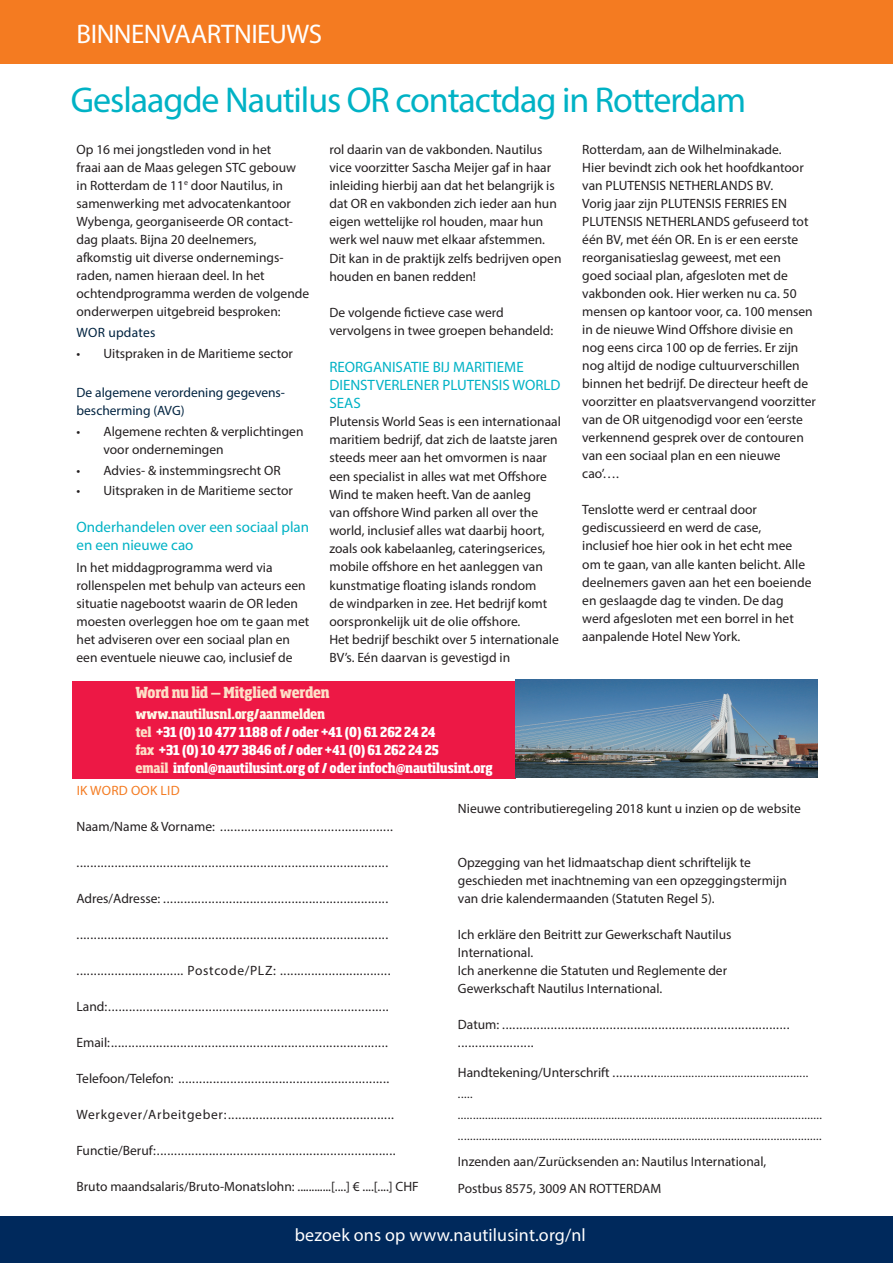
<style>
.page{position:relative;width:893px;height:1263px;background:#fff}
.page>*{position:absolute;margin:0;border:0;box-sizing:border-box;transform-origin:0 0}
.t1{font:36px "Myriad Pro";letter-spacing:-.03em;color:#00b2c5}
.t2{font:27px "Myriad Pro";letter-spacing:-.02em;color:#fff}
.t3{font:18px "Myriad Pro";letter-spacing:.01em;color:#fff}
.t4{font:15px/18.1px "Myriad Pro";color:#00b2c5}
.t5{font:800 condensed 15px "Soho Pro";letter-spacing:-.02em;color:#fde0c7}
.t6{font:13.5px/18.1px "Myriad Pro";color:#231f20}
.t7{font:13.5px "Myriad Pro";letter-spacing:.05em;color:#231f20}
.t8{font:800 condensed 13.5px "Soho Pro";letter-spacing:-.01em;color:#fff}
.t9{font:13.5px/18.1px "Myriad Pro";color:#002340}
.t10{font:800 condensed 13.5px "Soho Pro";letter-spacing:-.015em;color:#fef9e7}
.t11{font:13.5px "Myriad Pro";letter-spacing:.02em;color:#f47b21}
.t12{font:13.5px "Myriad Pro";letter-spacing:.02em;color:#002340}
.t13{font:12px/21px "Myriad Pro";color:#231f20}
.s1{color:#fde0c7}
.s2{font-size:13.5px}
</style>
<div class="page">
<div style="left:0;top:0;width:893px;height:64px;background:#f47b21"></div>
<div style="left:0;top:1216px;width:893px;height:47px;background:#00295c"></div>
<div style="left:72px;top:681px;width:444px;height:97px;background:#ed1845"></div>
<img style="left:516px;top:679px;width:301px;height:98px">
<p class="t2" style="left:77px;top:17px;width:247px">BINNENVAARTNIEUWS</p>
<p class="t1" style="left:71px;top:78px;width:677px">Geslaagde Nautilus OR contactdag in Rotterdam</p>
<p class="t6" style="left:77px;top:140px;width:234px">Op 16 mei jongstleden vond in het<br>fraai aan de Maas gelegen STC gebouw in Rotterdam de 11<sup>e</sup> door Nautilus, in samenwerking met advocatenkantoor Wybenga, georganiseerde OR contact&shy;dag plaats. Bijna 20 deelnemers, afkomstig uit diverse ondernemings&shy;raden, namen hieraan deel. In het ochtendprogramma werden de volgende onderwerpen uitgebreid besproken:</p>
<p class="t12" style="left:77px;top:324px;width:80px">WOR updates</p>
<p class="t6" style="left:77px;top:344px;width:218px">• Uitspraken in de Maritieme sector</p>
<p class="t9" style="left:77px;top:383px;width:210px">De algemene verordening gegevens&shy;bescherming (AVG)</p>
<p class="t6" style="left:104px;top:422px;width:201px;text-indent:-27px">• Algemene rechten &amp; verplichtingen voor ondernemingen</p>
<p class="t6" style="left:77px;top:461px;width:206px">• Advies- &amp; instemmingsrecht OR</p>
<p class="t6" style="left:77px;top:481px;width:218px">• Uitspraken in de Maritieme sector</p>
<p class="t4" style="left:77px;top:517px;width:234px">Onderhandelen over een sociaal plan en een nieuwe cao</p>
<p class="t6" style="left:77px;top:558px;width:234px">In het middagprogramma werd via rollenspelen met behulp van acteurs een situatie nagebootst waarin de OR leden moesten overleggen hoe om te gaan met het adviseren over een sociaal plan en een eventuele nieuwe cao, inclusief de</p>
<p class="t6" style="left:329px;top:140px;width:234px">rol daarin van de vakbonden. Nautilus vice voorzitter Sascha Meijer gaf in haar inleiding hierbij aan dat het belangrijk is dat OR en vakbonden zich ieder aan hun eigen wettelijke rol houden, maar hun werk wel nauw met elkaar afstemmen.<br>Dit kan in de praktijk zelfs bedrijven open houden en banen redden!</p>
<p class="t6" style="left:329px;top:303px;width:225px">De volgende fictieve case werd vervolgens in twee groepen behandeld:</p>
<p class="t4" style="left:329px;top:357px;width:233px">REORGANISATIE BIJ MARITIEME<br>DIENSTVERLENER PLUTENSIS WORLD<br>SEAS</p>
<p class="t6" style="left:329px;top:412px;width:233px">Plutensis World Seas is een internationaal maritiem bedrijf, dat zich de laatste jaren steeds meer aan het omvormen is naar een specialist in alles wat met Offshore Wind te maken heeft. Van de aanleg<br>van offshore Wind parken all over the world, inclusief alles wat daarbij hoort, zoals ook kabelaanleg, cateringserices, mobile offshore en het aanleggen van kunstmatige floating islands rondom<br>de windparken in zee. Het bedrijf komt oorspronkelijk uit de olie offshore.</p>
<p class="t6" style="left:329px;top:630px;width:231px">Het bedrijf beschikt over 5 internationale<br>BV’s. Eén daarvan is gevestigd in</p>
<p class="t5" style="left:135px;top:682px;width:196px">Word nu lid ‒ Mitglied werden</p>
<p class="t10" style="left:135px;top:705px;width:191px">www.nautilusnl.org/aanmelden</p>
<p class="t8" style="left:135px;top:723px;width:302px"><span class="s1">tel</span> +31 (0) 10 477 1188 of / oder +41 (0) 61 262 24 24</p>
<p class="t8" style="left:135px;top:741px;width:305px"><span class="s1">fax</span> +31 (0) 10 477 3846 of / oder +41 (0) 61 262 24 25</p>
<p class="t8" style="left:135px;top:759px;width:359px"><span class="s1">email</span> infonl@nautilusint.org of / oder infoch@nautilusint.org</p>
<p class="t6" style="left:582px;top:140px;width:235px">Rotterdam, aan de Wilhelminakade.<br>Hier bevindt zich ook het hoofdkantoor van PLUTENSIS NETHERLANDS BV.<br>Vorig jaar zijn PLUTENSIS FERRIES EN PLUTENSIS NETHERLANDS gefuseerd tot één BV, met één OR. En is er een eerste reorganisatieslag geweest, met een<br>goed sociaal plan, afgesloten met de vakbonden ook. Hier werken nu ca. 50 mensen op kantoor voor, ca. 100 mensen in de nieuwe Wind Offshore divisie en nog eens circa 100 op de ferries. Er zijn nog altijd de nodige cultuurverschillen binnen het bedrijf. De directeur heeft de voorzitter en plaatsvervangend voorzitter van de OR uitgenodigd voor een ‘eerste verkennend gesprek over de contouren van een sociaal plan en een nieuwe cao’….</p>
<p class="t6" style="left:582px;top:501px;width:231px">Tenslotte werd er centraal door gediscussieerd en werd de case,<br>inclusief hoe hier ook in het echt mee om te gaan, van alle kanten belicht. Alle deelnemers gaven aan het een boeiende en geslaagde dag te vinden. De dag werd afgesloten met een borrel in het aanpalende Hotel New York.</p>
<p class="t11" style="left:77px;top:782px;width:105px">IK WORD OOK LID</p>
<p class="t6" style="left:77px;top:817px;width:318px">Naam/Name &amp; Vorname: ..................................................</p>
<p class="t6" style="left:77px;top:853px;width:313px">..........................................................................................</p>
<p class="t6" style="left:77px;top:889px;width:313px">Adres/Adresse: .................................................................</p>
<p class="t6" style="left:77px;top:925px;width:313px">..........................................................................................</p>
<p class="t7" style="left:77px;top:962px;width:315px">............................... Postcode/PLZ: ................................</p>
<p class="t6" style="left:77px;top:997px;width:314px">Land: .................................................................................</p>
<p class="t6" style="left:77px;top:1033px;width:313px">Email: ................................................................................</p>
<p class="t6" style="left:77px;top:1069px;width:314px">Telefoon/Telefon: .............................................................</p>
<p class="t7" style="left:77px;top:1106px;width:319px">Werkgever/Arbeitgeber: ................................................</p>
<p class="t6" style="left:77px;top:1141px;width:321px">Functie/Beruf: .....................................................................</p>
<p class="t6" style="left:77px;top:1177px;width:344px">Bruto maandsalaris/Bruto-Monatslohn: ............[....] € ....[....] CHF</p>
<p class="t6" style="left:458px;top:799px;width:345px">Nieuwe contributieregeling 2018 kunt u inzien op de website</p>
<p class="t6" style="left:458px;top:853px;width:330px">Opzegging van het lidmaatschap dient schriftelijk te geschieden met inachtneming van een opzeggingstermijn van drie kalendermaanden (Statuten Regel 5).</p>
<p class="t6" style="left:458px;top:925px;width:275px">Ich erkläre den Beitritt zur Gewerkschaft Nautilus International.<br>Ich anerkenne die Statuten und Reglemente der Gewerkschaft Nautilus International.</p>
<p class="t6" style="left:458px;top:1015px;width:333px">Datum: ................................................................................... ......................</p>
<p class="t13" style="left:458px;top:1062px;width:365px"><span class="s2">Handtekening/Unterschrift .............</span>................................................. ..... ......................................................................................................................... ........................................................................................................................</p>
<p class="t6" style="left:458px;top:1152px;width:310px">Inzenden aan/Zurücksenden an: Nautilus International,</p>
<p class="t6" style="left:458px;top:1179px;width:205px">Postbus 8575, 3009 AN ROTTERDAM</p>
<h3 class="t3" style="left:295px;top:1224px;width:292px">bezoek ons op www.nautilusint.org/nl</h3>
</div>
